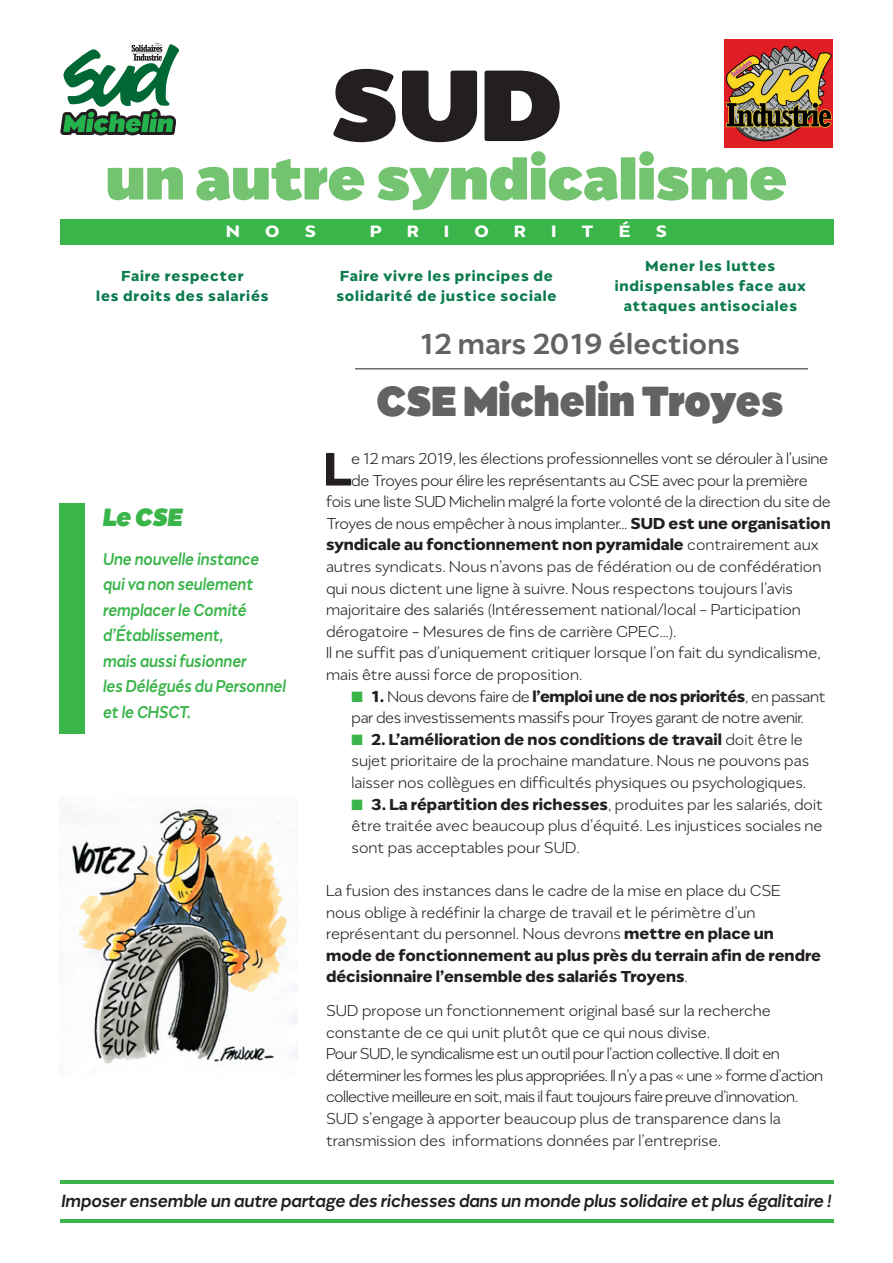
<style>
.page{position:relative;width:893px;height:1263px;background:#fff}
.page>*{position:absolute;margin:0;border:0;box-sizing:border-box;transform-origin:0 0}
.t1{font:900 115.5px "Migrena Grotesque";color:#231f20}
.t2{font:900 66px "Migrena Grotesque";color:#73c370}
.t3{font:600 53.4px "Migrena Grotesque";color:#231f20}
.t4{font:900 48px "Migrena Grotesque";color:#636366;scale:.9 1}
.t5{font:500 33px "Migrena Grotesque";color:#636366}
.t6{font:italic 900 28.5px "Migrena Grotesque";color:#3ab54a;scale:.9 1}
.t7{font:italic 500 20.1px "Migrena Grotesque";letter-spacing:-.01em;color:#231f20;scale:.94 1}
.t8{font:italic 500 19.5px/25.5px "Migrena Grotesque";letter-spacing:-.005em;color:#3ab54a;scale:.85 1}
.t9{font:600 18.75px "Migrena Grotesque";color:#fff;scale:1.04 1}
.t10{font:300 18px/21.6px "Migrena Grotesque";color:#231f20}
.t11{font:300 18px/21.6px "Migrena Grotesque";letter-spacing:-.02em;color:#231f20}
.t12{font:600 18px "Migrena Grotesque";color:#231f20}
.t13{font:600 16.5px/19.8px "Migrena Grotesque";letter-spacing:.05em;color:#0b7a4d;text-align:center}
.s1{font-weight:600}
.s2{font-weight:300}
.s3{color:#3ab54a}
</style>
<div class="page">
<div style="left:60px;top:219px;width:773px;height:25px;background:#3ab54a"></div>
<svg style="left:60px;top:42px;width:120px;height:94px"></svg>
<img style="left:725px;top:39px;width:107px;height:109px">
<hr style="left:60px;top:1180px;width:773px;height:3px;background:#3ab54a">
<hr style="left:60px;top:1219px;width:773px;height:3px;background:#3ab54a">
<img style="left:62px;top:806px;width:235px;height:258px">
<hr style="left:355px;top:368px;width:453px;height:1px;background:#231f20">
<div style="left:60px;top:503px;width:25px;height:230px;background:#3ab54a"></div>
<h1 class="t1" style="left:330px;top:34px;width:234px">SUD</h1>
<h2 class="t2" style="left:106px;top:139px;width:683px">un autre syndicalisme</h2>
<p class="t9" style="left:226px;top:220px;width:15px">N</p>
<p class="t9" style="left:265px;top:220px;width:15px">O</p>
<p class="t9" style="left:305px;top:220px;width:12px">S</p>
<p class="t9" style="left:370px;top:220px;width:13px">P</p>
<p class="t9" style="left:407px;top:220px;width:13px">R</p>
<p class="t9" style="left:444px;top:220px;width:6px">I</p>
<p class="t9" style="left:474px;top:220px;width:15px">O</p>
<p class="t9" style="left:514px;top:220px;width:13px">R</p>
<p class="t9" style="left:551px;top:220px;width:6px">I</p>
<p class="t9" style="left:581px;top:220px;width:13px">T</p>
<p class="t9" style="left:619px;top:220px;width:12px">É</p>
<p class="t9" style="left:656px;top:220px;width:12px">S</p>
<p class="t13" style="left:96px;top:266px;width:174px">Faire respecter<br>les droits des salariés</p>
<p class="t13" style="left:336px;top:266px;width:222px;text-align:left">Faire vivre les principes de solidarité de justice sociale</p>
<p class="t13" style="left:615px;top:256px;width:193px">Mener les luttes indispensables face aux attaques antisociales</p>
<h3 class="t6" style="left:103px;top:499px;width:90px">Le CSE</h3>
<p class="t8" style="left:103px;top:546px;width:217px">Une nouvelle instance qui va non seulement remplacer le Comité d’Établissement,<br>mais aussi fusionner<br>les Délégués du Personnel et le CHSCT.</p>
<h3 class="t5" style="left:419px;top:324px;width:322px">12 mars 2019 élections</h3>
<h3 class="t4" style="left:376px;top:371px;width:453px">CSE Michelin Troyes</h3>
<h3 class="t3" style="left:324px;top:437px;width:30px">L</h3>
<p class="t10" style="left:351px;top:447px;width:479px">e 12 mars 2019, les élections professionnelles vont se dérouler à l’usine</p>
<p class="t10" style="left:351px;top:469px;width:458px">de Troyes pour élire les représentants au CSE avec pour la première</p>
<p class="t10" style="left:326px;top:491px;width:506px">fois une liste SUD Michelin malgré la forte volonté de la direction du site de</p>
<p class="t10" style="left:326px;top:512px;width:506px">Troyes de nous empêcher à nous implanter… <span class="s1">SUD est une organisation</span></p>
<p class="t12" style="left:326px;top:534px;width:494px">syndicale au fonctionnement non pyramidale <span class="s2">contrairement aux</span></p>
<p class="t10" style="left:326px;top:555px;width:497px">autres syndicats. Nous n’avons pas de fédération ou de confédération</p>
<p class="t10" style="left:326px;top:577px;width:469px">qui nous dictent une ligne à suivre. Nous respectons toujours l’avis</p>
<p class="t10" style="left:326px;top:599px;width:476px">majoritaire des salariés (Intéressement national/local - Participation</p>
<p class="t10" style="left:326px;top:620px;width:352px">dérogatoire - Mesures de fins de carrière GPEC…).</p>
<p class="t10" style="left:326px;top:642px;width:496px">Il ne suffit pas d’uniquement critiquer lorsque l’on fait du syndicalisme,</p>
<p class="t10" style="left:326px;top:663px;width:258px">mais être aussi force de proposition.</p>
<p class="t11" style="left:351px;top:685px;width:476px"><span class="s3">■</span> <span class="s1">1.</span> Nous devons faire de <span class="s1">l’emploi une de nos priorités</span>, en passant par des investissements massifs pour Troyes garant de notre avenir.</p>
<p class="t10" style="left:351px;top:728px;width:459px"><span class="s3">■</span> <span class="s1">2. L’amélioration de nos conditions de travail</span> doit être le sujet prioritaire de la prochaine mandature. Nous ne pouvons pas laisser nos collègues en difficultés physiques ou psychologiques.</p>
<p class="t10" style="left:351px;top:793px;width:473px;text-align:justify"><span class="s3">■</span> <span class="s1">3. La répartition des richesses</span>, produites par les salariés, doit être traitée avec beaucoup plus d’équité. Les injustices sociales ne sont pas acceptables pour SUD.</p>
<p class="t10" style="left:326px;top:879px;width:497px">La fusion des instances dans le cadre de la mise en place du CSE<br>nous oblige à redéfinir la charge de travail et le périmètre d’un représentant du personnel. Nous devrons <span class="s1">mettre en place un mode de fonctionnement au plus près du terrain afin de rendre décisionnaire l’ensemble des salariés Troyens</span>.</p>
<p class="t10" style="left:326px;top:999px;width:499px">SUD propose un fonctionnement original basé sur la recherche constante de ce qui unit plutôt que ce qui nous divise.<br>Pour SUD, le syndicalisme est un outil pour l’action collective. Il doit en déterminer les formes les plus appropriées. Il n’y a pas « une » forme d’action collective meilleure en soit, mais il faut toujours faire preuve d’innovation.<br>SUD s’engage à apporter beaucoup plus de transparence dans la transmission des informations données par l’entreprise.</p>
<p class="t7" style="left:62px;top:1188px;width:821px">Imposer ensemble un autre partage des richesses dans un monde plus solidaire et plus égalitaire !</p>
</div>
